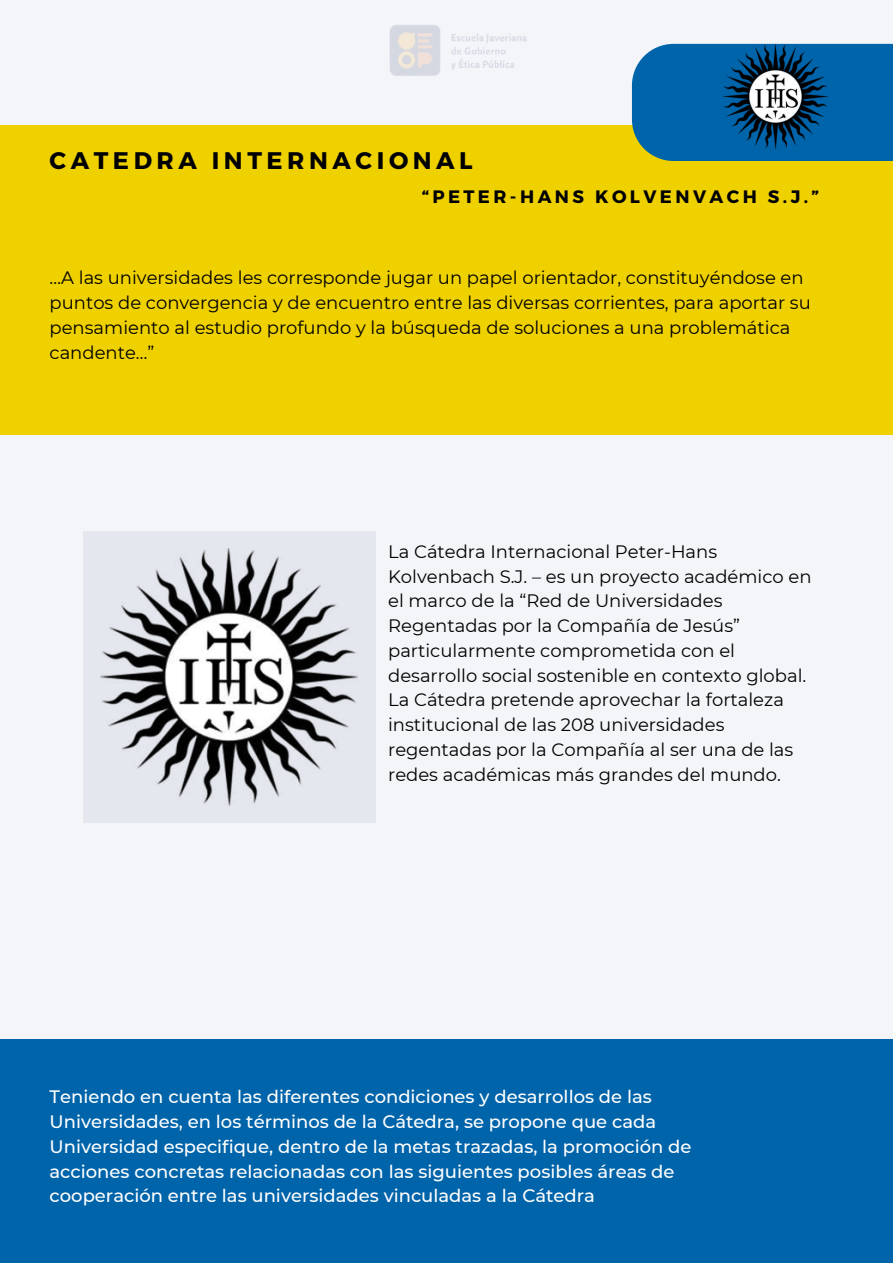
<style>
.page{position:relative;width:893px;height:1264px;background:#fff}
.page>*{position:absolute;margin:0;border:0;box-sizing:border-box;transform-origin:0 0}
.t1{font:700 24px "Montserrat";letter-spacing:.19em;color:#000}
.t2{font:18px/24.8px "Montserrat";color:#000}
.t3{font:500 18px/24.8px "Montserrat";color:#fff}
.t4{font:700 18px "Montserrat";letter-spacing:.19em;color:#000}
</style>
<div class="page">
<div style="left:0;top:0;width:892px;height:1262px;background:#f3f5f9"></div>
<div style="left:0;top:125px;width:892px;height:309px;background:#efd100"></div>
<div style="left:632px;top:44px;width:260px;height:117px;background:#0064aa"></div>
<img style="left:722px;top:44px;width:106px;height:105px;border-radius:31px">
<div style="left:83px;top:531px;width:292px;height:291px;background:#e4e7ed"></div>
<img style="left:100px;top:548px;width:258px;height:258px;border-radius:76px">
<div style="left:0;top:1039px;width:892px;height:223px;background:#0064aa"></div>
<img style="left:390px;top:25px;width:137px;height:51px">
<h1 class="t1" style="left:50px;top:144px;width:424px">CATEDRA INTERNACIONAL</h1>
<p class="t4" style="left:422px;top:184px;width:398px">“PETER-HANS KOLVENVACH S.J.”</p>
<p class="t2" style="left:50px;top:265px;width:762px">…A las universidades les corresponde jugar un papel orientador, constituyéndose en puntos de convergencia y de encuentro entre las diversas corrientes, para aportar su pensamiento al estudio profundo y la búsqueda de soluciones a una problemática candente…”</p>
<p class="t2" style="left:388px;top:539px;width:425px">La Cátedra Internacional Peter-Hans Kolvenbach S.J. – es un proyecto académico en el marco de la “Red de Universidades Regentadas por la Compañía de Jesús” particularmente comprometida con el desarrollo social sostenible en contexto global.<br>La Cátedra pretende aprovechar la fortaleza institucional de las 208 universidades regentadas por la Compañía al ser una de las redes académicas más grandes del mundo.</p>
<p class="t3" style="left:50px;top:1084px;width:643px">Teniendo en cuenta las diferentes condiciones y desarrollos de las Universidades, en los términos de la Cátedra, se propone que cada Universidad especifique, dentro de la metas trazadas, la promoción de acciones concretas relacionadas con las siguientes posibles áreas de cooperación entre las universidades vinculadas a la Cátedra</p>
</div>
